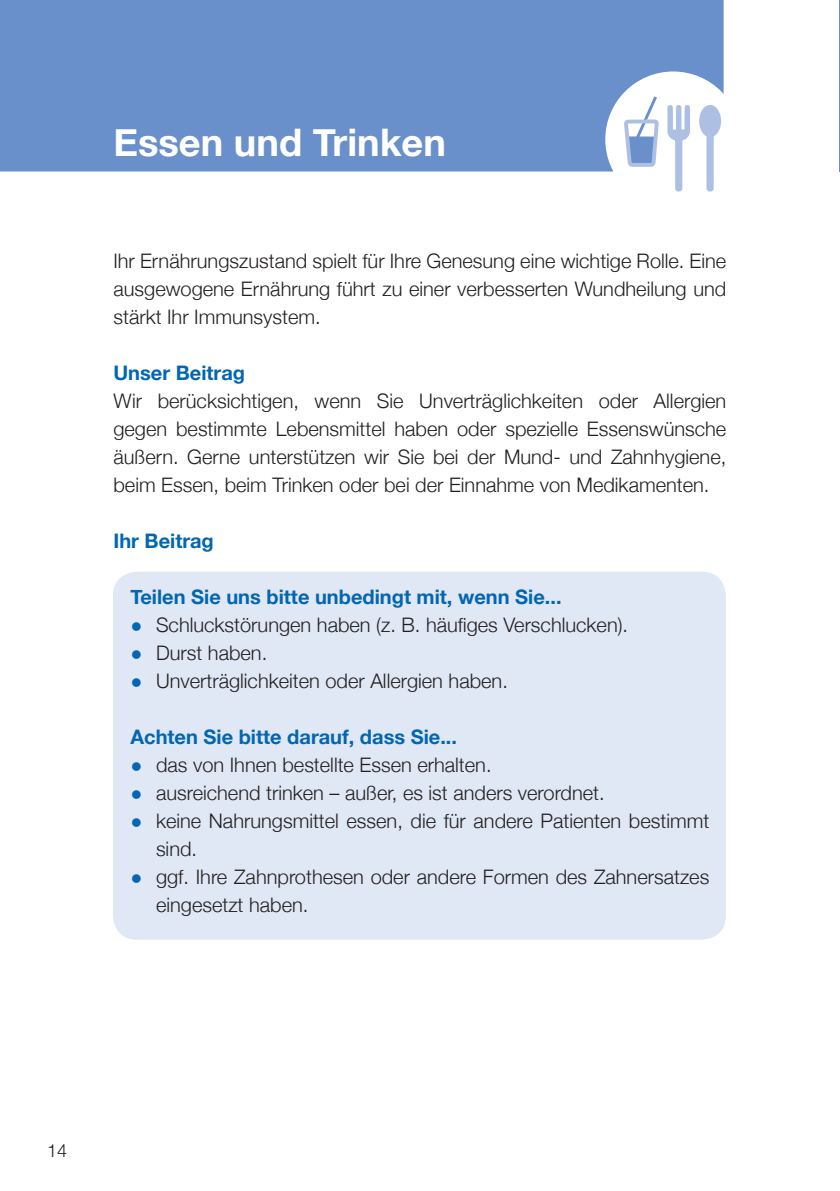
<style>
.page{position:relative;width:840px;height:1191px;background:#fff}
.page>*{position:absolute;margin:0;border:0;box-sizing:border-box;transform-origin:0 0}
.t1{font:700 38px "Helvetica Neue";color:#fff}
.t2{font:300 20px/28px "Helvetica Neue";color:#231f20;text-align:justify}
.t3{font:700 20px "Helvetica Neue";color:#0166b3}
.t4{font:300 18px "Helvetica Neue";color:#231f20}
.s1{font-size:24px;color:#0166b3}
</style>
<div class="page">
<div style="left:0;top:0;width:723px;height:171px;background:#6990ca"></div>
<hr style="left:839px;top:0;width:1px;height:171px;background:#6990ca">
<div style="left:605px;top:71px;width:135px;height:136px;background:#fff;border-radius:50%"></div>
<svg style="left:699px;top:105px;width:22px;height:87px"></svg>
<svg style="left:667px;top:105px;width:23px;height:87px"></svg>
<svg style="left:624px;top:96px;width:35px;height:71px"></svg>
<div style="left:113px;top:572px;width:612px;height:367px;background:#e1e8f5;border-radius:24px"></div>
<h1 class="t1" style="left:113px;top:112px;width:334px">Essen und Trinken</h1>
<p class="t2" style="left:113px;top:245px;width:614px">Ihr Ernährungszustand spielt für Ihre Genesung eine wichtige Rolle. Eine ausgewogene Ernährung führt zu einer verbesserten Wundheilung und stärkt Ihr Immunsystem.</p>
<p class="t3" style="left:113px;top:357px;width:133px">Unser Beitrag</p>
<p class="t2" style="left:113px;top:385px;width:614px">Wir berücksichtigen, wenn Sie Unverträglichkeiten oder Allergien gegen bestimmte Lebensmittel haben oder spezielle Essenswünsche äußern. Gerne unterstützen wir Sie bei der Mund- und Zahnhygiene, beim Essen, beim Trinken oder bei der Einnahme von Medikamenten.</p>
<p class="t3" style="left:113px;top:525px;width:102px">Ihr Beitrag</p>
<p class="t3" style="left:130px;top:581px;width:432px">Teilen Sie uns bitte unbedingt mit, wenn Sie...</p>
<p class="t2" style="left:130px;top:609px;width:499px"><span class="s1">•</span> Schluckstörungen haben (z. B. häufiges Verschlucken).</p>
<p class="t2" style="left:130px;top:637px;width:138px"><span class="s1">•</span> Durst haben.</p>
<p class="t2" style="left:130px;top:665px;width:379px"><span class="s1">•</span> Unverträglichkeiten oder Allergien haben.</p>
<p class="t3" style="left:130px;top:721px;width:328px">Achten Sie bitte darauf, dass Sie...</p>
<p class="t2" style="left:130px;top:749px;width:362px"><span class="s1">•</span> das von Ihnen bestellte Essen erhalten.</p>
<p class="t2" style="left:130px;top:777px;width:475px"><span class="s1">•</span> ausreichend trinken – außer, es ist anders verordnet.</p>
<p class="t2" style="left:156px;top:805px;width:554px;text-indent:-26px"><span class="s1">•</span> keine Nahrungsmittel essen, die für andere Patienten bestimmt sind.</p>
<p class="t2" style="left:156px;top:861px;width:554px;text-indent:-26px"><span class="s1">•</span> ggf. Ihre Zahnprothesen oder andere Formen des Zahnersatzes eingesetzt haben.</p>
<p class="t4" style="left:47px;top:1135px;width:22px">14</p>
</div>
